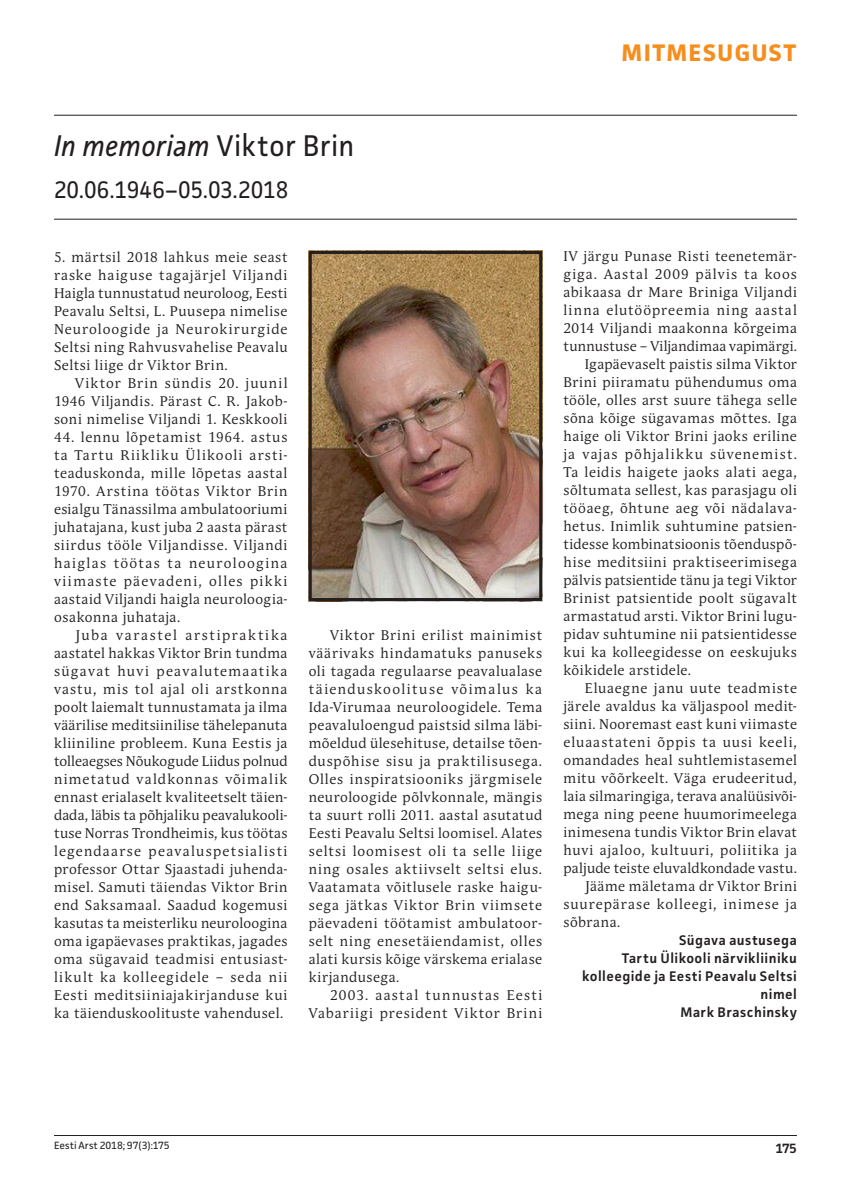
<style>
.page{position:relative;width:851px;height:1191px;background:#fff}
.page>*{position:absolute;margin:0;border:0;box-sizing:border-box;transform-origin:0 0}
.t1{font:italic 30px "Facit";letter-spacing:.005em;color:#231f20;scale:.95 1}
.t2{font:24px "Facit";letter-spacing:-.005em;color:#231f20;scale:.95 1}
.t3{font:700 24px "Facit";letter-spacing:.055em;color:#f68e1e}
.t4{font:13.95px/18px "Andulka Book Pro";letter-spacing:.045em;color:#231f20;text-align:justify}
.t5{font:13.95px "Andulka Book Pro";letter-spacing:.02em;color:#231f20}
.t6{font:600 13.95px/18px "Facit";letter-spacing:.03em;color:#231f20;text-align:right}
.t7{font:13.95px "Andulka Book Pro";letter-spacing:.07em;color:#231f20}
.t8{font:13.95px "Andulka Book Pro";letter-spacing:.015em;color:#231f20}
.t9{font:13.95px/18px "Andulka Book Pro";letter-spacing:.095em;color:#231f20;text-align:right}
.t10{font:13.95px "Andulka Book Pro";letter-spacing:.08em;color:#231f20}
.t11{font:13.95px "Andulka Book Pro";letter-spacing:.09em;color:#231f20}
.t12{font:13.95px "Andulka Book Pro";letter-spacing:.085em;color:#231f20}
.t13{font:600 13.5px "Facit";color:#231f20}
.t14{font:10.5px "Facit";letter-spacing:-.005em;color:#231f20}
.s1{font-style:normal}
</style>
<div class="page">
<hr style="left:54px;top:1135px;width:742px;height:1px;background:#231f20">
<hr style="left:54px;top:115px;width:742px;height:1px;background:#231f20">
<hr style="left:54px;top:219px;width:742px;height:1px;background:#231f20">
<img style="left:313px;top:255px;width:225px;height:342px">
<div style="left:309px;top:251px;width:233px;height:350px;border:3px solid #231f20"></div>
<h2 class="t3" style="left:621px;top:38px;width:176px">MITMESUGUST</h2>
<h1 class="t1" style="left:54px;top:127px;width:317px">In memoriam <span class="s1">Viktor Brin</span></h1>
<h2 class="t2" style="left:54px;top:175px;width:248px">20.06.1946–05.03.2018</h2>
<p class="t4" style="left:54px;top:248px;width:235px">5. märtsil 2018 lahkus meie seast raske haiguse tagajärjel Viljandi Haigla tunnustatud neuroloog, Eesti Peavalu Seltsi, L. Puusepa nimelise Neuroloogide ja Neurokirurgide Seltsi ning Rahvusvahelise Peavalu Seltsi liige dr Viktor Brin.</p>
<p class="t4" style="left:54px;top:374px;width:235px;text-indent:21px">Viktor Brin sündis 20. juunil 1946 Viljandis. Pärast C. R. Jakob&shy;soni nimelise Viljandi 1. Keskkooli</p>
<p class="t4" style="left:54px;top:428px;width:235px">44. lennu lõpetamist 1964. astus ta Tartu Riikliku Ülikooli arsti&shy;teaduskonda, mille lõpetas aastal 1970. Arstina töötas Viktor Brin esialgu Tänassilma ambulatooriumi juhatajana, kust juba 2 aasta pärast siirdus tööle Viljandisse. Viljandi haiglas töötas ta neuroloogina viimaste päevadeni, olles pikki aastaid Viljandi haigla neuroloogia&shy;osakonna juhataja.</p>
<p class="t4" style="left:54px;top:626px;width:235px;text-indent:21px">Juba varastel arstipraktika aastatel hakkas Viktor Brin tundma sügavat huvi peavalutemaatika vastu, mis tol ajal oli arstkonna poolt laiemalt tunnustamata ja ilma väärilise meditsiinilise tähelepanuta kliiniline probleem. Kuna Eestis ja tolleaegses Nõukogude Liidus polnud nimetatud valdkonnas võimalik ennast erialaselt kvaliteetselt täien&shy;dada, läbis ta põhjaliku peavalukooli&shy;tuse Norras Trondheimis, kus töötas legendaarse peavaluspetsialisti professor Ottar Sjaastadi juhenda&shy;misel. Samuti täiendas Viktor Brin end Saksamaal. Saadud kogemusi kasutas ta meisterliku neuroloogina oma igapäevases praktikas, jagades oma sügavaid teadmisi entusiast&shy;likult ka kolleegidele – seda nii Eesti meditsiiniajakirjanduse kui ka täienduskoolituste vahendusel.</p>
<p class="t4" style="left:309px;top:626px;width:235px;text-indent:21px">Viktor Brini erilist mainimist väärivaks hindamatuks panuseks oli tagada regulaarse peavalualase täienduskoolituse võimalus ka Ida-Virumaa neuroloogidele. Tema peavaluloengud paistsid silma läbi&shy;mõeldud ülesehituse, detailse tõen&shy;duspõhise sisu ja praktilisusega.<br>Olles inspiratsiooniks järgmisele neuroloogide põlvkonnale, mängis ta suurt rolli 2011. aastal asutatud Eesti Peavalu Seltsi loomisel. Alates seltsi loomisest oli ta selle liige ning osales aktiivselt seltsi elus.<br>Vaatamata võitlusele raske haigu&shy;sega jätkas Viktor Brin viimsete päevadeni töötamist ambulatoor&shy;selt ning enesetäiendamist, olles alati kursis kõige värskema erialase kirjandusega.</p>
<p class="t9" style="left:309px;top:986px;width:235px">2003. aastal tunnustas Eesti<br>Vabariigi president Viktor Brini</p>
<p class="t4" style="left:563px;top:247px;width:235px">IV järgu Punase Risti teenetemär-</p>
<p class="t12" style="left:563px;top:266px;width:235px">giga. Aastal 2009 pälvis ta koos</p>
<p class="t4" style="left:563px;top:283px;width:235px">abikaasa dr Mare Briniga Viljandi</p>
<p class="t10" style="left:563px;top:302px;width:235px">linna elutööpreemia ning aastal</p>
<p class="t4" style="left:563px;top:319px;width:235px">2014 Viljandi maakonna kõrgeima</p>
<p class="t5" style="left:563px;top:338px;width:235px">tunnustuse – Viljandimaa vapimärgi.</p>
<p class="t4" style="left:584px;top:355px;width:213px">Igapäevaselt paistis silma Viktor</p>
<p class="t4" style="left:563px;top:373px;width:235px">Brini piiramatu pühendumus oma</p>
<p class="t4" style="left:563px;top:391px;width:235px">tööle, olles arst suure tähega selle</p>
<p class="t4" style="left:563px;top:409px;width:235px">sõna kõige sügavamas mõttes. Iga</p>
<p class="t4" style="left:563px;top:427px;width:235px">haige oli Viktor Brini jaoks eriline</p>
<p class="t11" style="left:563px;top:446px;width:235px">ja vajas põhjalikku süvenemist.</p>
<p class="t4" style="left:563px;top:463px;width:235px">Ta leidis haigete jaoks alati aega,</p>
<p class="t4" style="left:563px;top:481px;width:235px">sõltumata sellest, kas parasjagu oli</p>
<p class="t4" style="left:563px;top:499px;width:235px">tööaeg, õhtune aeg või nädalava-</p>
<p class="t4" style="left:563px;top:517px;width:235px">hetus. Inimlik suhtumine patsien-</p>
<p class="t5" style="left:563px;top:536px;width:235px">tidesse kombinatsioonis tõenduspõ-</p>
<p class="t4" style="left:563px;top:553px;width:235px">hise meditsiini praktiseerimisega</p>
<p class="t8" style="left:563px;top:572px;width:235px">pälvis patsientide tänu ja tegi Viktor</p>
<p class="t4" style="left:563px;top:589px;width:235px">Brinist patsientide poolt sügavalt</p>
<p class="t4" style="left:563px;top:607px;width:235px">armastatud arsti. Viktor Brini lugu-</p>
<p class="t4" style="left:563px;top:625px;width:235px">pidav suhtumine nii patsientidesse</p>
<p class="t4" style="left:563px;top:643px;width:235px">kui ka kolleegidesse on eeskujuks</p>
<p class="t4" style="left:563px;top:661px;width:129px">kõikidele arstidele.</p>
<p class="t4" style="left:584px;top:679px;width:214px">Eluaegne janu uute teadmiste</p>
<p class="t4" style="left:563px;top:697px;width:235px">järele avaldus ka väljaspool medit-</p>
<p class="t4" style="left:563px;top:715px;width:235px">siini. Nooremast east kuni viimaste</p>
<p class="t7" style="left:563px;top:734px;width:235px">eluaastateni õppis ta uusi keeli,</p>
<p class="t4" style="left:563px;top:751px;width:235px">omandades heal suhtlemistasemel</p>
<p class="t4" style="left:563px;top:769px;width:235px">mitu võõrkeelt. Väga erudeeritud,</p>
<p class="t5" style="left:563px;top:788px;width:235px">laia silmaringiga, terava analüüsivõi-</p>
<p class="t4" style="left:563px;top:805px;width:235px">mega ning peene huumorimeelega</p>
<p class="t4" style="left:563px;top:823px;width:235px">inimesena tundis Viktor Brin elavat</p>
<p class="t7" style="left:563px;top:842px;width:235px">huvi ajaloo, kultuuri, poliitika ja</p>
<p class="t8" style="left:563px;top:860px;width:235px">paljude teiste eluvaldkondade vastu.</p>
<p class="t4" style="left:584px;top:877px;width:214px">Jääme mäletama dr Viktor Brini</p>
<p class="t7" style="left:563px;top:896px;width:235px">suurepärase kolleegi, inimese ja</p>
<p class="t4" style="left:563px;top:913px;width:58px">sõbrana.</p>
<p class="t6" style="left:582px;top:931px;width:216px">Sügava austusega<br>Tartu Ülikooli närvikliiniku kolleegide ja Eesti Peavalu Seltsi nimel<br>Mark Braschinsky</p>
<p class="t14" style="left:54px;top:1139px;width:117px">Eesti Arst 2018; 97(3):175</p>
<p class="t13" style="left:775px;top:1139px;width:23px">175</p>
</div>
